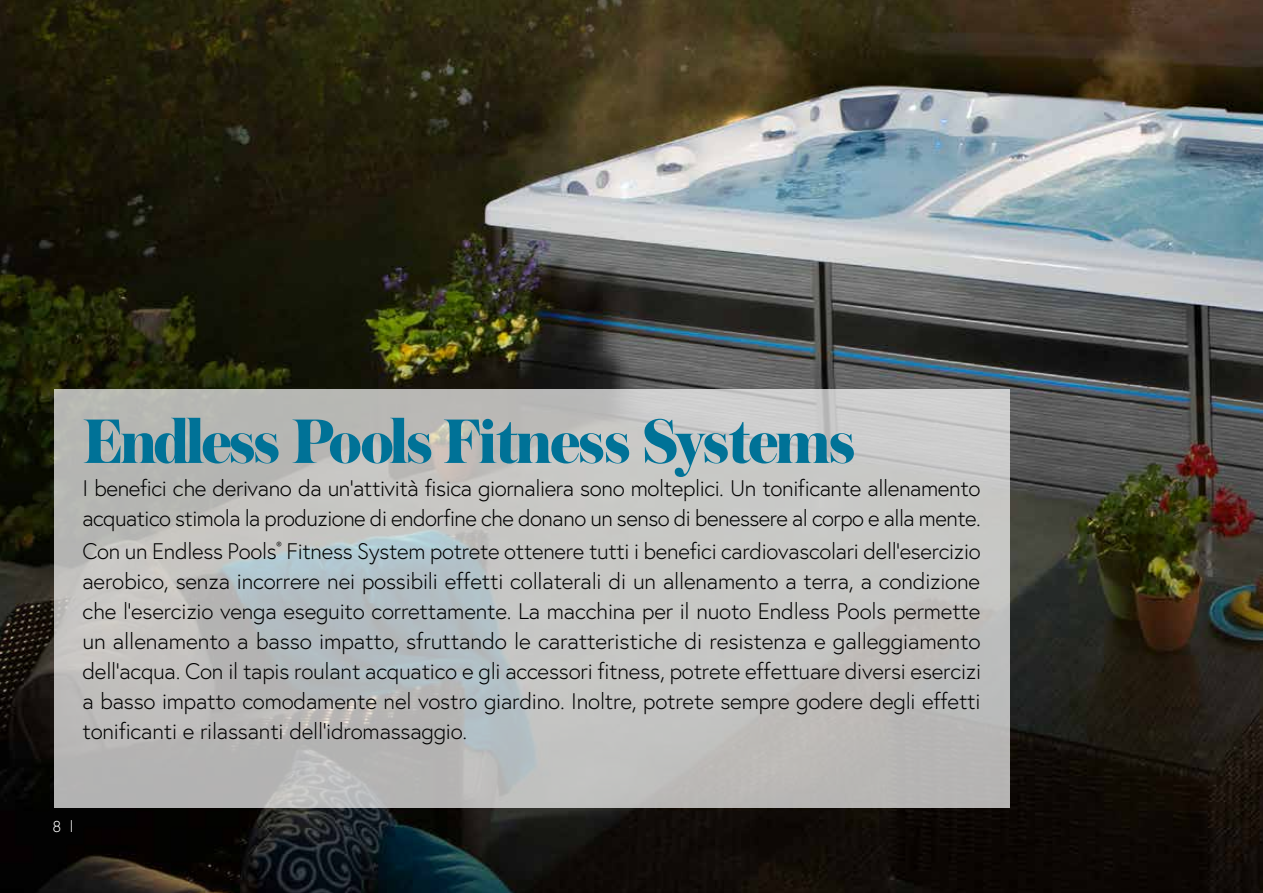
<style>
.page{position:relative;width:1263px;height:893px;background:#fff}
.page>*{position:absolute;margin:0;border:0;box-sizing:border-box;transform-origin:0 0}
.t1{font:800 66px "Austin";letter-spacing:-.04em;color:#007297}
.t2{font:300 22.5px/30px "Europa";letter-spacing:-.02em;color:#000}
.t3{font:300 15.75px "Europa";color:#fff}
</style>
<div class="page">
<img style="left:0;top:0;width:1263px;height:893px">
<svg style="left:54px;top:389px;width:955px;height:419px;background:#bfbfbe"></svg>
<h1 class="t1" style="left:82px;top:393px;width:774px">Endless Pools Fitness Systems</h1>
<p class="t2" style="left:82px;top:473px;width:900px">I benefici che derivano da un’attività fisica giornaliera sono molteplici. Un tonificante allenamento acquatico stimola la produzione di endorfine che donano un senso di benessere al corpo e alla mente.</p>
<p class="t2" style="left:82px;top:536px;width:900px;text-align:justify">Con un Endless Pools<sup>®</sup> Fitness System potrete ottenere tutti i benefici cardiovascolari dell’esercizio aerobico, senza incorrere nei possibili effetti collaterali di un allenamento a terra, a condizione che l’esercizio venga eseguito correttamente. La macchina per il nuoto Endless Pools permette un allenamento a basso impatto, sfruttando le caratteristiche di resistenza e galleggiamento dell’acqua. Con il tapis roulant acquatico e gli accessori fitness, potrete effettuare diversi esercizi a basso impatto comodamente nel vostro giardino. Inoltre, potrete sempre godere degli effetti tonificanti e rilassanti dell’idromassaggio.</p>
<p class="t3" style="left:52px;top:817px;width:23px">8 l</p>
</div>
